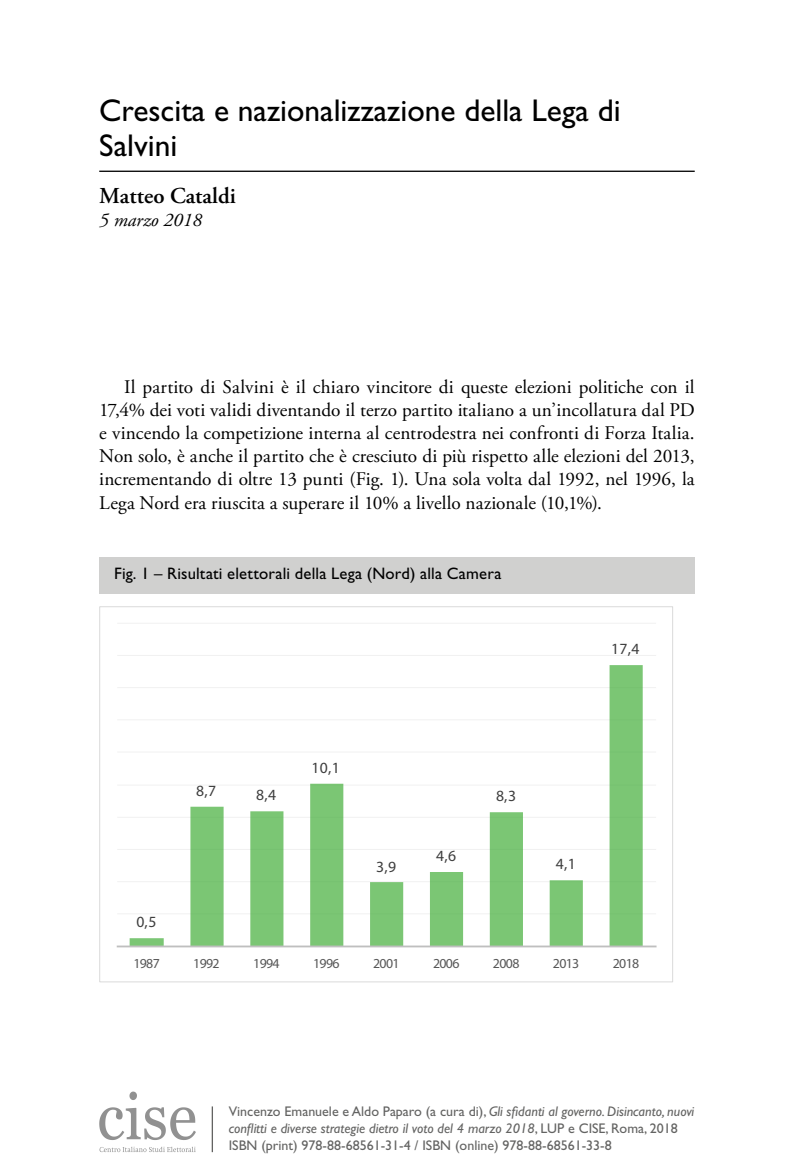
<style>
.page{position:relative;width:794px;height:1166px;background:#fff}
.page>*{position:absolute;margin:0;border:0;box-sizing:border-box;transform-origin:0 0}
.t1{font:31.5px/35px "Gill Sans Std";color:#000}
.t2{font:600 22.75px "Adobe Garamond Pro";color:#000}
.t3{font:19.25px/23.1px "Adobe Garamond Pro";letter-spacing:.005em;color:#000;text-align:justify}
.t4{font:italic 19.25px "Adobe Garamond Pro";color:#000}
.t5{font:16.62px "Gill Sans Std";letter-spacing:.01em;color:#000}
.t6{font:15.58px "Myriad Pro";color:#3e3e3e}
.t7{font:14px/16.8px "Gill Sans Std";color:#636362}
.t8{font:13.83px "Myriad Pro";letter-spacing:-.045em;color:#575757}
.s1{font-style:italic}
</style>
<div class="page">
<svg style="left:99px;top:1091px;width:97px;height:49px"></svg>
<svg style="left:99px;top:1147px;width:97px;height:5px"></svg>
<hr style="left:212px;top:1106px;width:1px;height:46px;background:#636362">
<hr style="left:99px;top:171px;width:595px;height:1px;background:#000">
<div style="left:99px;top:557px;width:595px;height:37px;background:#d0d0cf"></div>
<hr style="left:117px;top:913px;width:539px;height:1px;background:#f1f1f1">
<hr style="left:117px;top:881px;width:539px;height:1px;background:#f1f1f1">
<hr style="left:117px;top:849px;width:539px;height:1px;background:#f1f1f1">
<hr style="left:117px;top:817px;width:539px;height:1px;background:#f1f1f1">
<hr style="left:117px;top:784px;width:539px;height:1px;background:#f1f1f1">
<hr style="left:117px;top:751px;width:539px;height:1px;background:#f1f1f1">
<hr style="left:117px;top:719px;width:539px;height:1px;background:#f1f1f1">
<hr style="left:117px;top:687px;width:539px;height:1px;background:#f1f1f1">
<hr style="left:117px;top:655px;width:539px;height:1px;background:#f1f1f1">
<hr style="left:117px;top:623px;width:539px;height:1px;background:#f1f1f1">
<svg style="left:130px;top:665px;width:512px;height:280px"></svg>
<hr style="left:117px;top:945px;width:539px;height:2px;background:#bfbfbf">
<h1 class="t1" style="left:99px;top:93px;width:523px">Crescita e nazionalizzazione della Lega di<br>Salvini</h1>
<p class="t2" style="left:99px;top:183px;width:138px">Matteo Cataldi</p>
<p class="t4" style="left:99px;top:208px;width:104px">5 marzo 2018</p>
<p class="t3" style="left:99px;top:376px;width:597px;text-indent:25px">Il partito di Salvini è il chiaro vincitore di queste elezioni politiche con il 17,4% dei voti validi diventando il terzo partito italiano a un’incollatura dal PD e vincendo la competizione interna al centrodestra nei confronti di Forza Italia.<br>Non solo, è anche il partito che è cresciuto di più rispetto alle elezioni del 2013, incrementando di oltre 13 punti (Fig. 1). Una sola volta dal 1992, nel 1996, la Lega Nord era riuscita a superare il 10% a livello nazionale (10,1%).</p>
<p class="t5" style="left:114px;top:564px;width:389px">Fig. 1 – Risultati elettorali della Lega (Nord) alla Camera</p>
<p class="t6" style="left:611px;top:639px;width:30px">17,4</p>
<p class="t6" style="left:136px;top:912px;width:21px">0,5</p>
<p class="t6" style="left:196px;top:781px;width:21px">8,7</p>
<p class="t6" style="left:256px;top:785px;width:21px">8,4</p>
<p class="t6" style="left:311px;top:758px;width:30px">10,1</p>
<p class="t6" style="left:376px;top:857px;width:21px">3,9</p>
<p class="t6" style="left:436px;top:846px;width:21px">4,6</p>
<p class="t6" style="left:496px;top:786px;width:21px">8,3</p>
<p class="t6" style="left:556px;top:854px;width:21px">4,1</p>
<p class="t8" style="left:133px;top:954px;width:28px">1987</p>
<p class="t8" style="left:193px;top:954px;width:28px">1992</p>
<p class="t8" style="left:253px;top:954px;width:28px">1994</p>
<p class="t8" style="left:313px;top:954px;width:28px">1996</p>
<p class="t8" style="left:373px;top:954px;width:28px">2001</p>
<p class="t8" style="left:433px;top:954px;width:28px">2006</p>
<p class="t8" style="left:493px;top:954px;width:28px">2008</p>
<p class="t8" style="left:553px;top:954px;width:28px">2013</p>
<p class="t8" style="left:613px;top:954px;width:28px">2018</p>
<p class="t7" style="left:229px;top:1103px;width:467px">Vincenzo Emanuele e Aldo Paparo (a cura di), <span class="s1">Gli sfidanti al governo. Disincanto, nuovi conflitti e diverse strategie dietro il voto del 4 marzo 2018</span>, LUP e CISE, Roma, 2018<br>ISBN (print) 978-88-68561-31-4 / ISBN (online) 978-88-68561-33-8</p>
</div>
